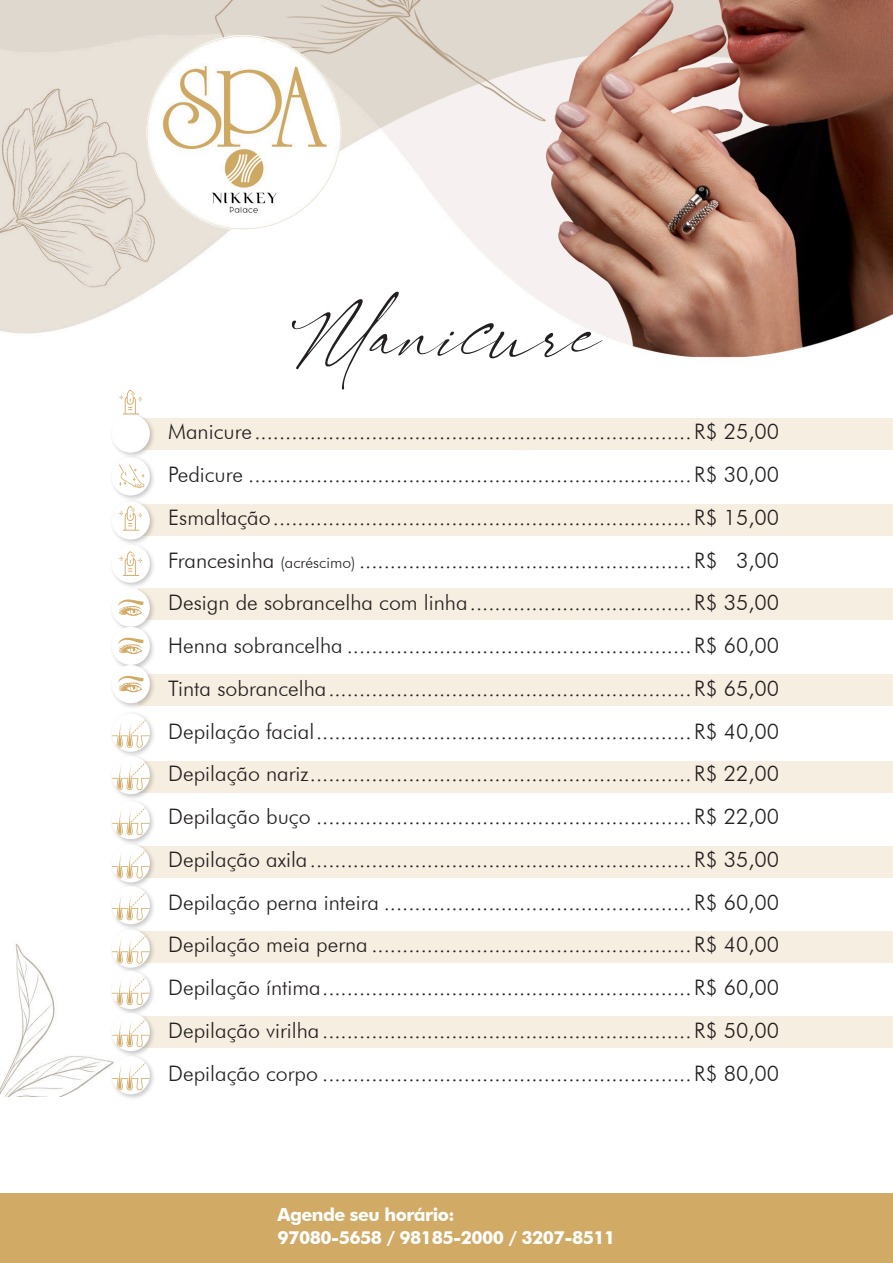
<style>
.page{position:relative;width:893px;height:1263px;background:#fff}
.page>*{position:absolute;margin:0;border:0;box-sizing:border-box;transform-origin:0 0}
.t1{font:64.5px "Signatie";color:#231f20}
.t2{font:300 21.3px/42.8px "Futura BT";color:#231f20;text-align:justify}
.t3{font:700 18px "Futura BT";letter-spacing:-.03em;color:#fff}
.s1{font-size:15.6px}
</style>
<div class="page">
<img style="left:0;top:0;width:893px;height:1096px">
<img style="left:146px;top:35px;width:195px;height:195px;border-radius:98px">
<div style="left:0;top:1194px;width:893px;height:69px;background:#d1aa65"></div>
<div style="left:139px;top:418px;width:754px;height:31px;background:#f6eee0"></div>
<div style="left:139px;top:504px;width:754px;height:32px;background:#f6eee0"></div>
<div style="left:139px;top:846px;width:754px;height:31px;background:#f6eee0"></div>
<div style="left:139px;top:674px;width:754px;height:32px;background:#f6eee0"></div>
<div style="left:139px;top:588px;width:754px;height:32px;background:#f6eee0"></div>
<div style="left:139px;top:931px;width:754px;height:32px;background:#f6eee0"></div>
<div style="left:139px;top:1016px;width:754px;height:32px;background:#f6eee0"></div>
<div style="left:139px;top:761px;width:754px;height:32px;background:#f6eee0"></div>
<div style="left:109px;top:412px;width:47px;height:47px;background:#231f20;opacity:.25"></div>
<div style="left:112px;top:414px;width:38px;height:39px;background:#fff;border-radius:50%"></div>
<div style="left:109px;top:499px;width:47px;height:47px;background:#231f20;opacity:.25"></div>
<div style="left:112px;top:501px;width:38px;height:38px;background:#fff;border-radius:50%"></div>
<div style="left:109px;top:586px;width:47px;height:47px;background:#231f20;opacity:.25"></div>
<div style="left:112px;top:589px;width:38px;height:38px;background:#fff;border-radius:50%"></div>
<div style="left:109px;top:624px;width:47px;height:47px;background:#231f20;opacity:.25"></div>
<div style="left:112px;top:627px;width:38px;height:38px;background:#fff;border-radius:50%"></div>
<div style="left:109px;top:663px;width:47px;height:47px;background:#231f20;opacity:.25"></div>
<div style="left:112px;top:665px;width:38px;height:38px;background:#fff;border-radius:50%"></div>
<div style="left:109px;top:455px;width:47px;height:47px;background:#231f20;opacity:.25"></div>
<div style="left:112px;top:457px;width:38px;height:38px;background:#fff;border-radius:50%"></div>
<div style="left:109px;top:542px;width:47px;height:47px;background:#231f20;opacity:.25"></div>
<div style="left:112px;top:545px;width:38px;height:38px;background:#fff;border-radius:50%"></div>
<div style="left:109px;top:711px;width:47px;height:47px;background:#231f20;opacity:.25"></div>
<div style="left:109px;top:753px;width:47px;height:48px;background:#231f20;opacity:.25"></div>
<svg style="left:112px;top:713px;width:38px;height:81px"></svg>
<svg style="left:119px;top:389px;width:23px;height:25px"></svg>
<svg style="left:119px;top:506px;width:23px;height:25px"></svg>
<svg style="left:119px;top:551px;width:23px;height:25px"></svg>
<svg style="left:119px;top:464px;width:25px;height:24px"></svg>
<svg style="left:118px;top:599px;width:26px;height:17px"></svg>
<svg style="left:118px;top:638px;width:26px;height:16px"></svg>
<svg style="left:118px;top:676px;width:26px;height:17px"></svg>
<div style="left:109px;top:798px;width:47px;height:48px;background:#231f20;opacity:.25"></div>
<div style="left:109px;top:842px;width:47px;height:47px;background:#231f20;opacity:.25"></div>
<div style="left:109px;top:884px;width:47px;height:47px;background:#231f20;opacity:.25"></div>
<div style="left:109px;top:927px;width:47px;height:47px;background:#231f20;opacity:.25"></div>
<div style="left:109px;top:968px;width:47px;height:48px;background:#231f20;opacity:.25"></div>
<div style="left:109px;top:1010px;width:47px;height:48px;background:#231f20;opacity:.25"></div>
<div style="left:109px;top:1054px;width:47px;height:47px;background:#231f20;opacity:.25"></div>
<svg style="left:112px;top:801px;width:38px;height:293px"></svg>
<h1 class="t1" style="left:291px;top:296px;width:313px">Manicure</h1>
<p class="t2" style="left:168px;top:410px;width:612px">Manicure.......................................................................R$ 25,00<br>Pedicure ........................................................................R$ 30,00<br>Esmaltação....................................................................R$ 15,00<br>Francesinha <span class="s1">(acréscimo)</span> ......................................................R$ 3,00<br>Design de sobrancelha com linha....................................R$ 35,00<br>Henna sobrancelha ........................................................R$ 60,00<br>Tinta sobrancelha...........................................................R$ 65,00<br>Depilação facial.............................................................R$ 40,00<br>Depilação nariz..............................................................R$ 22,00<br>Depilação buço .............................................................R$ 22,00<br>Depilação axila..............................................................R$ 35,00<br>Depilação perna inteira ..................................................R$ 60,00<br>Depilação meia perna ....................................................R$ 40,00<br>Depilação íntima............................................................R$ 60,00<br>Depilação virilha............................................................R$ 50,00<br>Depilação corpo ............................................................R$ 80,00</p>
<p class="t3" style="left:278px;top:1203px;width:179px">Agende seu horário:</p>
<p class="t3" style="left:278px;top:1226px;width:339px">97080-5658 / 98185-2000 / 3207-8511</p>
</div>
